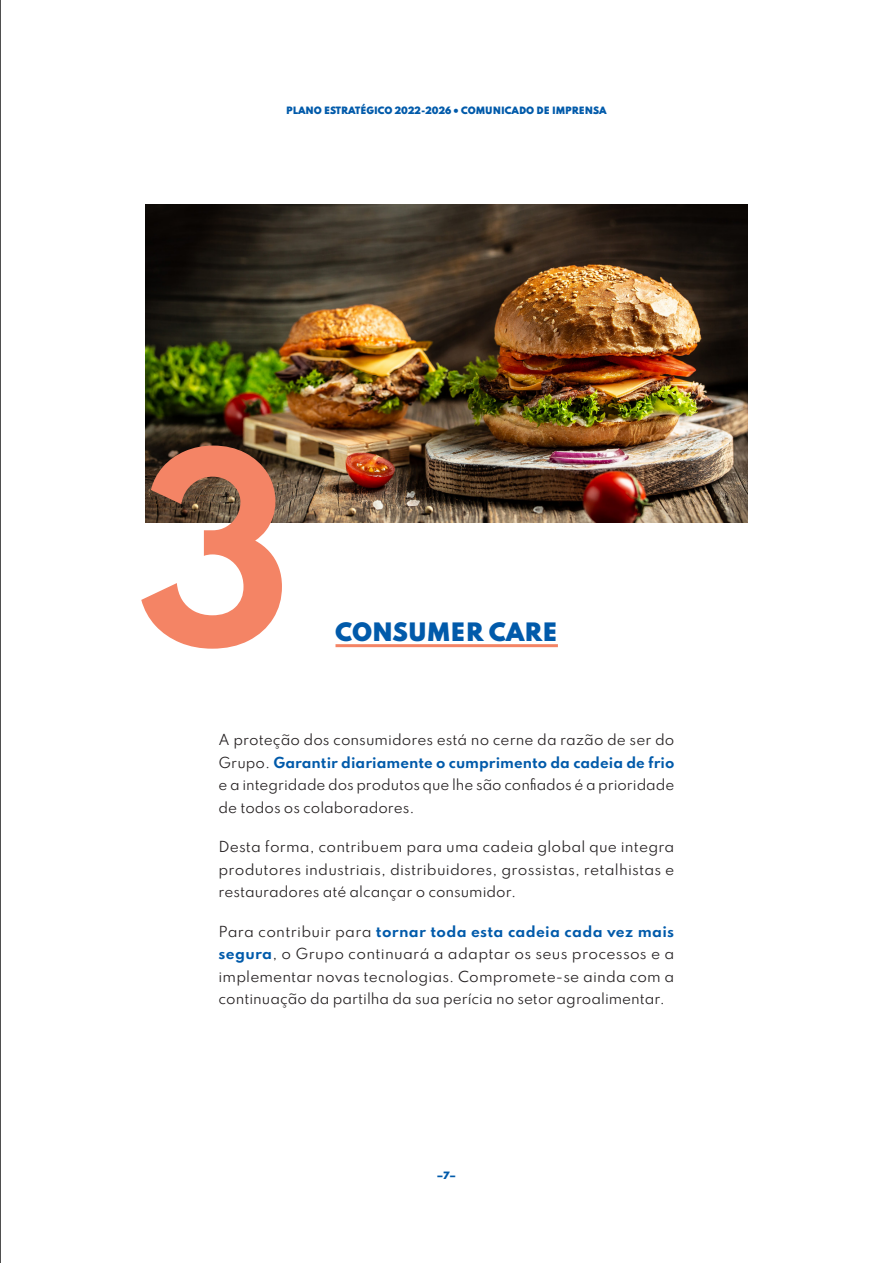
<style>
.page{position:relative;width:893px;height:1263px;background:#fff}
.page>*{position:absolute;margin:0;border:0;box-sizing:border-box;transform-origin:0 0}
.t1{font:700 237.15px "Spartan";color:#f48465}
.t2{font:900 22.5px "Spartan";color:#015aaa}
.t3{font:13.5px/22.5px "Spartan";color:#231f20;text-align:justify}
.t4{font:900 9px "Spartan";color:#015aaa}
.s1{font-weight:700;color:#015aaa}
</style>
<div class="page">
<hr style="left:0;top:0;width:1px;height:1263px;background:#000">
<hr style="left:335px;top:644px;width:223px;height:3px;background:#f48465">
<img style="left:145px;top:204px;width:602px;height:318px">
<p class="t4" style="left:286px;top:104px;width:322px">PLANO ESTRATÉGICO 2022-2026 • COMUNICADO DE IMPRENSA</p>
<p class="t1" style="left:136px;top:372px;width:161px">3</p>
<p class="t2" style="left:335px;top:615px;width:223px">CONSUMER CARE</p>
<p class="t3" style="left:219px;top:728px;width:457px">A proteção dos consumidores está no cerne da razão de ser do Grupo. <span class="s1">Garantir diariamente o cumprimento da cadeia de frio </span>e a integridade dos produtos que lhe são confiados é a prioridade de todos os colaboradores.</p>
<p class="t3" style="left:219px;top:835px;width:457px">Desta forma, contribuem para uma cadeia global que integra produtores industriais, distribuidores, grossistas, retalhistas e restauradores até alcançar o consumidor.</p>
<p class="t3" style="left:219px;top:920px;width:457px">Para contribuir para <span class="s1">tornar toda esta cadeia cada vez mais segura</span>, o Grupo continuará a adaptar os seus processos e a implementar novas tecnologias. Compromete-se ainda com a continuação da partilha da sua perícia no setor agroalimentar.</p>
<p class="t4" style="left:437px;top:1169px;width:21px">–7–</p>
</div>
